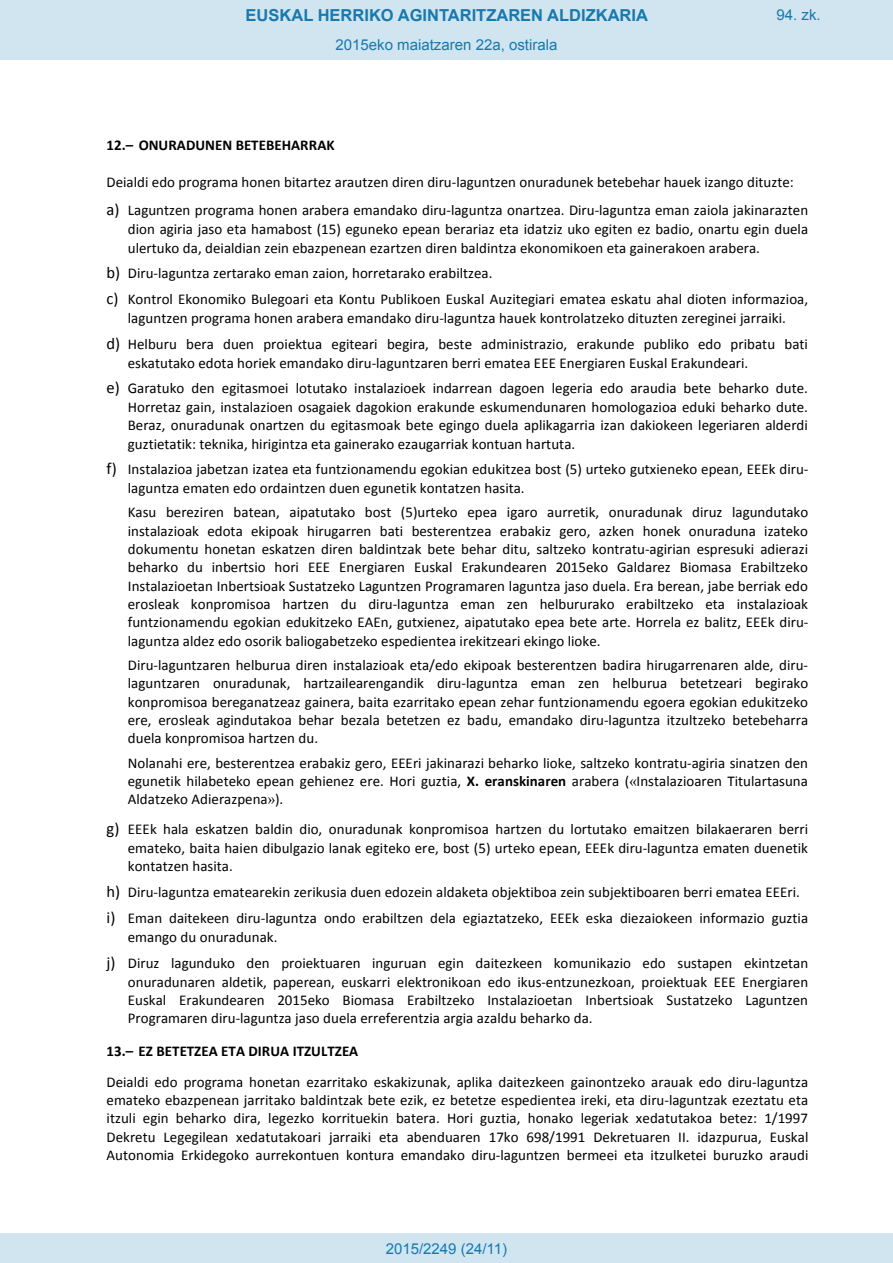
<style>
.page{position:relative;width:893px;height:1263px;background:#fff}
.page>*{position:absolute;margin:0;border:0;box-sizing:border-box;transform-origin:0 0}
.t1{font:700 16.5px "Arial";color:#1879ad}
.t2{font:15px/18.3px "Calibri";letter-spacing:.005em;color:#000}
.Paginacion_Centro{font:15px "Arial";color:#1879ad}
.t3{font:700 15px "Calibri";color:#000}
.s1{font-size:16.5px}
.s2{font-weight:700}
.s3{font-family:"Times New Roman"}
</style>
<div class="page">
<div style="left:0;top:0;width:893px;height:60px;background:#d0e5f0"></div>
<div style="left:0;top:1233px;width:893px;height:30px;background:#d0e5f0"></div>
<p class="t1" style="left:246px;top:4px;width:404px">EUSKAL HERRIKO AGINTARITZAREN ALDIZKARIA</p>
<p class="Paginacion_Centro" style="left:776px;top:5px;width:46px">94. zk.</p>
<p class="Paginacion_Centro" style="left:336px;top:35px;width:223px">2015eko maiatzaren 22a, ostirala</p>
<p class="t3" style="left:107px;top:136px;width:229px">12.– ONURADUNEN BETEBEHARRAK</p>
<p class="t2" style="left:107px;top:168px;width:703px;line-height:28.7px">Deialdi edo programa honen bitartez arautzen diren diru-laguntzen onuradunek betebehar hauek izango dituzte: <span class="s1">a)</span> Laguntzen programa honen arabera emandako diru-laguntza onartzea. Diru-laguntza eman zaiola jakinarazten</p>
<p class="t2" style="left:128px;top:220px;width:682px">dion agiria jaso eta hamabost (15) eguneko epean berariaz eta idatziz uko egiten ez badio, onartu egin duela ulertuko da, deialdian zein ebazpenean ezartzen diren baldintza ekonomikoen eta gainerakoen arabera.</p>
<p class="t2" style="left:107px;top:260px;width:703px;line-height:26.1px"><span class="s1">b)</span> Diru-laguntza zertarako eman zaion, horretarako erabiltzea.<br><span class="s1">c)</span> Kontrol Ekonomiko Bulegoari eta Kontu Publikoen Euskal Auzitegiari ematea eskatu ahal dioten informazioa,</p>
<p class="t2" style="left:107px;top:306px;width:703px;line-height:25.5px;text-align:center">laguntzen programa honen arabera emandako diru-laguntza hauek kontrolatzeko dituzten zereginei jarraiki.<br><span class="s1">d)</span> Helburu bera duen proiektua egiteari begira, beste administrazio, erakunde publiko edo pribatu bati</p>
<p class="t2" style="left:107px;top:350px;width:703px;line-height:25.5px;text-indent:21px">eskatutako edota horiek emandako diru-laguntzaren berri ematea EEE Energiaren Euskal Erakundeari.<br><span class="s1">e)</span> Garatuko den egitasmoei lotutako instalazioek indarrean dagoen legeria edo araudia bete beharko dute.</p>
<p class="t2" style="left:128px;top:398px;width:682px;text-align:justify">Horretaz gain, instalazioen osagaiek dagokion erakunde eskumendunaren homologazioa eduki beharko dute.<br>Beraz, onuradunak onartzen du egitasmoak bete egingo duela aplikagarria izan dakiokeen legeriaren alderdi guztietatik: teknika, hirigintza eta gainerako ezaugarriak kontuan hartuta.</p>
<p class="t2" style="left:128px;top:460px;width:682px;line-height:18.9px;text-indent:-21px"><span class="s1">f)</span> Instalazioa jabetzan izatea eta funtzionamendu egokian edukitzea bost (5) urteko gutxieneko epean, EEEk diru&shy;laguntza ematen edo ordaintzen duen egunetik kontatzen hasita.</p>
<p class="t2" style="left:128px;top:503px;width:682px;text-align:justify">Kasu bereziren batean, aipatutako bost (5)urteko epea igaro aurretik, onuradunak diruz lagundutako instalazioak edota ekipoak hirugarren bati besterentzea erabakiz gero, azken honek onuraduna izateko dokumentu honetan eskatzen diren baldintzak bete behar ditu, saltzeko kontratu-agirian espresuki adierazi beharko du inbertsio hori EEE Energiaren Euskal Erakundearen 2015eko Galdarez Biomasa Erabiltzeko Instalazioetan Inbertsioak Sustatzeko Laguntzen Programaren laguntza jaso duela. Era berean, jabe berriak edo erosleak konpromisoa hartzen du diru-laguntza eman zen helbururako erabiltzeko eta instalazioak funtzionamendu egokian edukitzeko EAEn, gutxienez, aipatutako epea bete arte. Horrela ez balitz, EEEk diru&shy;laguntza aldez edo osorik baliogabetzeko espedientea irekitzeari ekingo lioke.</p>
<p class="t2" style="left:128px;top:656px;width:682px;text-align:justify">Diru-laguntzaren helburua diren instalazioak eta/edo ekipoak besterentzen badira hirugarrenaren alde, diru&shy;laguntzaren onuradunak, hartzailearengandik diru-laguntza eman zen helburua betetzeari begirako konpromisoa bereganatzeaz gainera, baita ezarritako epean zehar funtzionamendu egoera egokian edukitzeko ere, erosleak agindutakoa behar bezala betetzen ez badu, emandako diru-laguntza itzultzeko betebeharra duela konpromisoa hartzen du.</p>
<p class="t2" style="left:128px;top:753px;width:682px;text-align:justify">Nolanahi ere, besterentzea erabakiz gero, EEEri jakinarazi beharko lioke, saltzeko kontratu-agiria sinatzen den egunetik hilabeteko epean gehienez ere. Hori guztia, <span class="s2">X. eranskinaren</span> arabera (<span class="s3">«</span>Instalazioaren Titulartasuna Aldatzeko Adierazpena<span class="s3">»</span>).</p>
<p class="t2" style="left:128px;top:820px;width:682px;text-align:justify;text-indent:-21px"><span class="s1">g)</span> EEEk hala eskatzen baldin dio, onuradunak konpromisoa hartzen du lortutako emaitzen bilakaeraren berri emateko, baita haien dibulgazio lanak egiteko ere, bost (5) urteko epean, EEEk diru-laguntza ematen duenetik kontatzen hasita.</p>
<p class="t2" style="left:107px;top:879px;width:703px;line-height:26.2px"><span class="s1">h)</span> Diru-laguntza ematearekin zerikusia duen edozein aldaketa objektiboa zein subjektiboaren berri ematea EEEri. <span class="s1">i)</span> Eman daitekeen diru-laguntza ondo erabiltzen dela egiaztatzeko, EEEk eska diezaiokeen informazio guztia</p>
<p class="t2" style="left:107px;top:924px;width:703px;line-height:25.5px;text-indent:21px">emango du onuradunak.<br><span class="s1">j)</span> Diruz lagunduko den proiektuaren inguruan egin daitezkeen komunikazio edo sustapen ekintzetan</p>
<p class="t2" style="left:128px;top:972px;width:682px;text-align:justify">onuradunaren aldetik, paperean, euskarri elektronikoan edo ikus-entzunezkoan, proiektuak EEE Energiaren Euskal Erakundearen 2015eko Biomasa Erabiltzeko Instalazioetan Inbertsioak Sustatzeko Laguntzen Programaren diru-laguntza jaso duela erreferentzia argia azaldu beharko da.</p>
<p class="t2" style="left:107px;top:1036px;width:703px;line-height:30.3px"><span class="s2">13.– EZ BETETZEA ETA DIRUA ITZULTZEA<br></span>Deialdi edo programa honetan ezarritako eskakizunak, aplika daitezkeen gainontzeko arauak edo diru-laguntza</p>
<p class="t2" style="left:107px;top:1091px;width:703px;text-align:justify">emateko ebazpenean jarritako baldintzak bete ezik, ez betetze espedientea ireki, eta diru-laguntzak ezeztatu eta itzuli egin beharko dira, legezko korrituekin batera. Hori guztia, honako legeriak xedatutakoa betez: 1/1997<br>Dekretu Legegilean xedatutakoari jarraiki eta abenduaren 17ko 698/1991 Dekretuaren II. idazpurua, Euskal Autonomia Erkidegoko aurrekontuen kontura emandako diru-laguntzen bermeei eta itzulketei buruzko araudi</p>
<p class="Paginacion_Centro" style="left:386px;top:1238px;width:123px">2015/2249 (24/11)</p>
</div>
